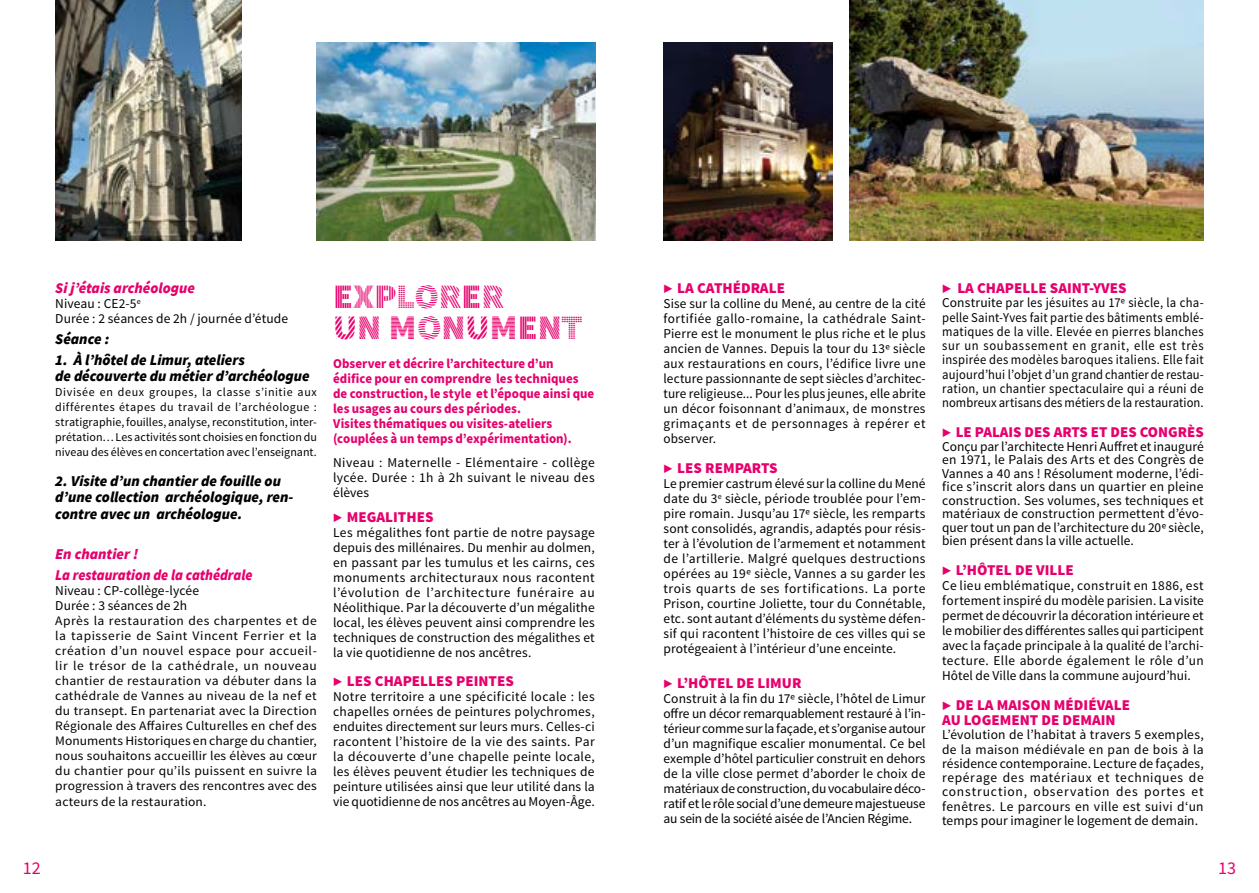
<style>
.page{position:relative;width:1259px;height:893px;background:#fff}
.page>*{position:absolute;margin:0;border:0;box-sizing:border-box;transform-origin:0 0}
.t1{font:900 34.5px/31.5px "Source Sans Pro DISPLAYV2";color:#e6006d;scale:1.04 1}
.t2{font:18px "Source Sans Pro";color:#e6006d}
.t3{font:900 15px/15px "Source Sans Pro";color:#e6006d}
.t4{font:italic 900 15px/16.5px "Source Sans Pro";color:#000}
.t5{font:italic 900 15px/20.7px "Source Sans Pro";color:#e6006d}
.t6{font:13.5px/15px "Source Sans Pro";letter-spacing:.01em;color:#000;text-align:justify}
.t7{font:700 13.5px/15px "Source Sans Pro";color:#e6006d;scale:.96 1}
.t8{font:12.9px/15px "Source Sans Pro";letter-spacing:.01em;color:#000;text-align:justify;scale:1.04 1}
.t9{font:12px/15px "Source Sans Pro";letter-spacing:.005em;color:#000;text-align:justify}
</style>
<div class="page">
<img style="left:55px;top:0;width:186px;height:241px">
<img style="left:317px;top:43px;width:278px;height:198px">
<img style="left:849px;top:0;width:354px;height:241px">
<img style="left:663px;top:43px;width:169px;height:198px">
<p class="t5" style="left:55px;top:277px;width:141px">Si j’étais archéologue</p>
<p class="t6" style="left:55px;top:296px;width:234px">Niveau : CE2-5<sup>e<br></sup>Durée : 2 séances de 2h / journée d’étude</p>
<p class="t4" style="left:55px;top:330px;width:56px">Séance :</p>
<p class="t4" style="left:55px;top:351px;width:256px">1. À l’hôtel de Limur, ateliers<br>de découverte du métier d’archéologue</p>
<p class="t9" style="left:55px;top:385px;width:263px">Divisée en deux groupes, la classe s’initie aux différentes étapes du travail de l’archéologue : stratigraphie, fouilles, analyse, reconstitution, inter&shy;prétation… Les activités sont choisies en fonction du niveau des élèves en concertation avec l’enseignant.</p>
<p class="t4" style="left:55px;top:472px;width:240px">2. Visite d’un chantier de fouille ou d’une collection archéologique, ren&shy;contre avec un archéologue.</p>
<p class="t5" style="left:55px;top:543px;width:199px">En chantier !<br>La restauration de la cathédrale</p>
<p class="t6" style="left:55px;top:583px;width:145px">Niveau : CP-collège-lycée<br>Durée : 3 séances de 2h</p>
<p class="t8" style="left:55px;top:613px;width:253px">Après la restauration des charpentes et de la tapisserie de Saint Vincent Ferrier et la création d’un nouvel espace pour accueil&shy;lir le trésor de la cathédrale, un nouveau chantier de restauration va débuter dans la cathédrale de Vannes au niveau de la nef et du transept. En partenariat avec la Direction Régionale des Affaires Culturelles en chef des Monuments Historiques en charge du chantier, nous souhaitons accueillir les élèves au cœur du chantier pour qu’ils puissent en suivre la progression à travers des rencontres avec des</p>
<p class="t8" style="left:55px;top:795px;width:147px">acteurs de la restauration.</p>
<h1 class="t1" style="left:333px;top:282px;width:241px">EXPLORER<br>UN MONUMENT</h1>
<p class="t7" style="left:333px;top:356px;width:274px">Observer et décrire l’architecture d’un édifice pour en comprendre les techniques de construction, le style et l’époque ainsi que les usages au cours des périodes.<br>Visites thématiques ou visites-ateliers (couplées à un temps d’expérimentation).</p>
<p class="t6" style="left:333px;top:455px;width:263px">Niveau : Maternelle - Elémentaire - collège lycée. Durée : 1h à 2h suivant le niveau des élèves</p>
<p class="t3" style="left:333px;top:510px;width:102px">▶ MEGALITHES</p>
<p class="t6" style="left:333px;top:526px;width:263px">Les mégalithes font partie de notre paysage depuis des millénaires. Du menhir au dolmen, en passant par les tumulus et les cairns, ces monuments architecturaux nous racontent l’évolution de l’architecture funéraire au Néolithique. Par la découverte d’un mégalithe local, les élèves peuvent ainsi comprendre les techniques de construction des mégalithes et la vie quotidienne de nos ancêtres.</p>
<p class="t3" style="left:333px;top:674px;width:182px">▶ LES CHAPELLES PEINTES</p>
<p class="t6" style="left:333px;top:689px;width:263px">Notre territoire a une spécificité locale : les chapelles ornées de peintures polychromes, enduites directement sur leurs murs. Celles-ci racontent l’histoire de la vie des saints. Par la découverte d’une chapelle peinte locale, les élèves peuvent étudier les techniques de peinture utilisées ainsi que leur utilité dans la vie quotidienne de nos ancêtres au Moyen-Âge.</p>
<p class="t3" style="left:663px;top:281px;width:123px">▶ LA CATHÉDRALE</p>
<p class="t6" style="left:663px;top:296px;width:264px">Sise sur la colline du Mené, au centre de la cité fortifiée gallo-romaine, la cathédrale Saint-Pierre est le monument le plus riche et le plus ancien de Vannes. Depuis la tour du 13ᵉ siècle aux restaurations en cours, l’édifice livre une lecture passionnante de sept siècles d’architec&shy;ture religieuse... Pour les plus jeunes, elle abrite un décor foisonnant d’animaux, de monstres grimaçants et de personnages à repérer et observer.</p>
<p class="t3" style="left:663px;top:461px;width:116px">▶ LES REMPARTS</p>
<p class="t6" style="left:663px;top:476px;width:263px">Le premier castrum élevé sur la colline du Mené date du 3<sup>e</sup> siècle, période troublée pour l’em&shy;pire romain. Jusqu’au 17ᵉ siècle, les remparts sont consolidés, agrandis, adaptés pour résis&shy;ter à l’évolution de l’armement et notamment de l’artillerie. Malgré quelques destructions opérées au 19ᵉ siècle, Vannes a su garder les trois quarts de ses fortifications. La porte Prison, courtine Joliette, tour du Connétable, etc. sont autant d’éléments du système défen&shy;sif qui racontent l’histoire de ces villes qui se protégeaient à l’intérieur d’une enceinte.</p>
<p class="t3" style="left:663px;top:676px;width:139px">▶ L’HÔTEL DE LIMUR</p>
<p class="t6" style="left:663px;top:691px;width:264px">Construit à la fin du 17ᵉ siècle, l’hôtel de Limur offre un décor remarquablement restauré à l’in&shy;térieur comme sur la façade, et s’organise autour d’un magnifique escalier monumental. Ce bel exemple d’hôtel particulier construit en dehors de la ville close permet d’aborder le choix de matériaux de construction, du vocabulaire déco&shy;ratif et le rôle social d’une demeure majestueuse au sein de la société aisée de l’Ancien Régime.</p>
<p class="t3" style="left:942px;top:281px;width:186px">▶ LA CHAPELLE SAINT-YVES</p>
<p class="t6" style="left:942px;top:296px;width:263px;line-height:14.2px">Construite par les jésuites au 17ᵉ siècle, la cha&shy;pelle Saint-Yves fait partie des bâtiments emblé&shy;matiques de la ville. Elevée en pierres blanches sur un soubassement en granit, elle est très inspirée des modèles baroques italiens. Elle fait aujourd’hui l’objet d’un grand chantier de restau&shy;ration, un chantier spectaculaire qui a réuni de nombreux artisans des métiers de la restauration.</p>
<p class="t3" style="left:942px;top:425px;width:263px">▶ LE PALAIS DES ARTS ET DES CONGRÈS</p>
<p class="t6" style="left:942px;top:440px;width:263px;line-height:13.5px">Conçu par l’architecte Henri Auffret et inauguré en 1971, le Palais des Arts et des Congrès de Vannes a 40 ans ! Résolument moderne, l’édi&shy;fice s’inscrit alors dans un quartier en pleine construction. Ses volumes, ses techniques et matériaux de construction permettent d’évo&shy;quer tout un pan de l’architecture du 20ᵉ siècle, bien présent dans la ville actuelle.</p>
<p class="t3" style="left:942px;top:563px;width:133px">▶ L’HÔTEL DE VILLE</p>
<p class="t6" style="left:942px;top:578px;width:263px">Ce lieu emblématique, construit en 1886, est fortement inspiré du modèle parisien. La visite permet de découvrir la décoration intérieure et le mobilier des différentes salles qui participent avec la façade principale à la qualité de l’archi&shy;tecture. Elle aborde également le rôle d’un Hôtel de Ville dans la commune aujourd’hui.</p>
<p class="t3" style="left:942px;top:698px;width:189px">▶ DE LA MAISON MÉDIÉVALE<br>AU LOGEMENT DE DEMAIN</p>
<p class="t6" style="left:942px;top:728px;width:263px;line-height:14.2px">L’évolution de l’habitat à travers 5 exemples, de la maison médiévale en pan de bois à la résidence contemporaine. Lecture de façades, repérage des matériaux et techniques de construction, observation des portes et fenêtres. Le parcours en ville est suivi d‘un temps pour imaginer le logement de demain.</p>
<h2 class="t2" style="left:23px;top:857px;width:19px">12</h2>
<h2 class="t2" style="left:1218px;top:857px;width:19px">13</h2>
</div>
